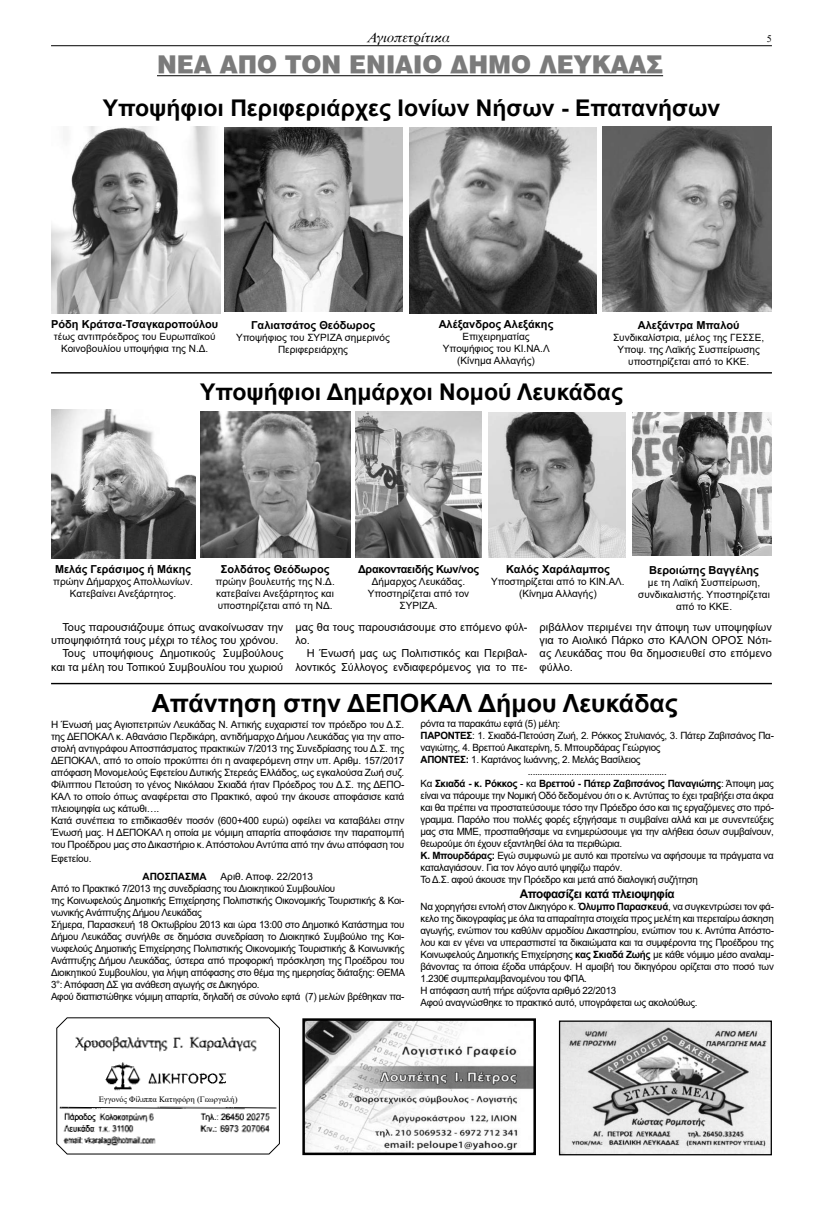
<style>
.page{position:relative;width:823px;height:1205px;background:#fff}
.page>*{position:absolute;margin:0;border:0;box-sizing:border-box;transform-origin:0 0}
.t1{font:700 25px "Arial";color:#000}
.t2{font:900 24px "UB Helvetica";color:#7b7b7b}
.t3{font:700 23px "Arial";color:#000}
.t4{font:14px "UB Times Italic";color:#000}
.t5{font:700 12px "Arial";letter-spacing:-.03em;color:#000}
.t6{font:11px/13.2px "Arial";color:#000}
.t7{font:700 11px "Arial";color:#000}
.t8{font:700 11px "Arial";letter-spacing:-.02em;color:#000}
.t9{font:10px/12px "Arial";letter-spacing:-.03em;color:#000}
.t10{font:10px/12px "Arial";color:#000;text-align:center}
.t11{font:700 10px "Arial";letter-spacing:-.03em;color:#000}
.t12{font:700 10px "Arial";color:#000}
.t13{font:10px "Times New Roman";color:#000}
.t14{font:8.2px "Times New Roman";color:#000}
.s1{font-weight:700}
.s2{font-weight:400}
</style>
<div class="page">
<hr style="left:51px;top:45px;width:720px;height:1px;background:#000">
<hr style="left:157px;top:75px;width:505px;height:1px;background:#000">
<img style="left:306px;top:1022px;width:225px;height:129px">
<div style="left:302px;top:1018px;width:233px;height:137px;border:3px solid #000"></div>
<svg style="left:56px;top:1025px;width:215px;height:130px"></svg>
<img style="left:59px;top:1017px;width:221px;height:136px">
<img style="left:560px;top:1022px;width:209px;height:131px">
<div style="left:558px;top:1020px;width:213px;height:135px;border:1px solid #000"></div>
<img style="left:602px;top:127px;width:169px;height:184px">
<img style="left:51px;top:126px;width:169px;height:187px">
<img style="left:488px;top:413px;width:136px;height:144px">
<img style="left:51px;top:409px;width:144px;height:149px">
<img style="left:201px;top:411px;width:149px;height:146px">
<img style="left:632px;top:413px;width:139px;height:143px">
<img style="left:355px;top:412px;width:126px;height:145px">
<img style="left:224px;top:127px;width:178px;height:185px">
<hr style="left:51px;top:372px;width:720px;height:1px;background:#000">
<hr style="left:51px;top:683px;width:720px;height:1px;background:#000">
<img style="left:409px;top:127px;width:187px;height:186px">
<h3 class="t4" style="left:368px;top:30px;width:83px">Αγιοπετρίτικα</h3>
<p class="t13" style="left:766px;top:33px;width:6px">5</p>
<h2 class="t2" style="left:157px;top:50px;width:507px">ΝΕΑ ΑΠΟ ΤΟΝ ΕΝΙΑΙΟ ∆ΗΜΟ ΛΕΥΚΑΑΣ</h2>
<h3 class="t3" style="left:103px;top:95px;width:618px">Υποψήφιοι Περιφεριάρχες Ιονίων Νήσων - Επατανήσων</h3>
<p class="t7" style="left:51px;top:318px;width:168px">Ρόδη Κράτσα-Τσαγκαροπούλου</p>
<p class="t10" style="left:54px;top:330px;width:163px">τέως αντιπρόεδρος του Ευρωπαϊκού<br>Κοινοβουλίου υποψήφια της Ν.Δ.</p>
<p class="t7" style="left:251px;top:319px;width:126px">Γαλιατσάτος Θεόδωρος</p>
<p class="t10" style="left:236px;top:331px;width:155px">Υποψήφιος του ΣΥΡΙΖΑ σημερινός<br>Περιφερειάρχης</p>
<p class="t7" style="left:438px;top:318px;width:116px">Αλέξανδρος Αλεξάκης</p>
<p class="t10" style="left:442px;top:331px;width:108px">Επιχειρηματίας<br>Υποψήφιος του ΚΙ.ΝΑ.Λ (Κίνημα Αλλαγής)</p>
<p class="t7" style="left:637px;top:319px;width:103px">Αλεξάντρα Μπαλού</p>
<p class="t10" style="left:612px;top:331px;width:153px">Συνδικαλίστρια, μέλος της ΓΕΣΣΕ,<br>Υποψ. της Λαϊκής Συσπείρωσης υποστηρίζεται από το ΚΚΕ.</p>
<h3 class="t3" style="left:200px;top:379px;width:424px">Υποψήφιοι Δημάρχοι Νομού Λευκάδας</h3>
<p class="t7" style="left:55px;top:563px;width:137px">Μελάς Γεράσιμος ή Μάκης</p>
<p class="t10" style="left:53px;top:575px;width:141px">πρώην Δήμαρχος Απολλωνίων.<br>Κατεβαίνει Ανεξάρτητος.</p>
<p class="t7" style="left:221px;top:563px;width:110px">Σολδάτος Θεόδωρος</p>
<p class="t9" style="left:215px;top:576px;width:121px;text-align:justify">πρώην βουλευτής της Ν.Δ. κατεβαίνει Ανεξάρτητος και υποστηρίζεται από τη ΝΔ.</p>
<p class="t8" style="left:358px;top:563px;width:122px">Δρακονταειδής Κων/νος</p>
<p class="t10" style="left:367px;top:575px;width:103px">Δήμαρχος Λευκάδας.<br>Υποστηρίζεται από τον<br>ΣΥΡΙΖΑ.</p>
<p class="t7" style="left:505px;top:563px;width:105px">Καλός Χαράλαμπος</p>
<p class="t10" style="left:491px;top:575px;width:135px">Υποστηρίζεται από το ΚΙΝ.ΑΛ. (Κίνημα Αλλαγής)</p>
<p class="t7" style="left:648px;top:564px;width:111px">Βεροιώτης Βαγγέλης</p>
<p class="t10" style="left:638px;top:577px;width:133px">με τη Λαϊκή Συσπείρωση, συνδικαλιστής. Υποστηρίζεται από το ΚΚΕ.</p>
<p class="t6" style="left:62px;top:620px;width:222px">Τους παρουσιάζουμε όπως ανακοίνωσαν την</p>
<p class="t6" style="left:51px;top:634px;width:229px">υποψηφιότητά τους μέχρι το τέλος του χρόνου.</p>
<p class="t6" style="left:62px;top:647px;width:222px">Τους υποψήφιους Δημοτικούς Συμβούλους</p>
<p class="t6" style="left:51px;top:660px;width:234px">και τα μέλη του Τοπικού Συμβουλίου του χωριού</p>
<p class="t6" style="left:295px;top:620px;width:233px">μας θα τους παρουσιάσουμε στο επόμενο φύλ&shy;λο.</p>
<p class="t6" style="left:295px;top:647px;width:234px;text-align:right">Η Ένωσή μας ως Πολιτιστικός και Περιβαλ&shy;λοντικός Σύλλογος ενδιαφερόμενος για το πε-</p>
<p class="t6" style="left:539px;top:620px;width:234px;text-align:justify">ριβάλλον περιμένει την άποψη των υποψηφίων για το Αιολικό Πάρκο στο ΚΑΛΟΝ ΟΡΟΣ Νότι&shy;ας Λευκάδας που θα δημοσιευθεί στο επόμενο φύλλο.</p>
<h1 class="t1" style="left:152px;top:689px;width:527px">Απάντηση στην ΔΕΠΟΚΑΛ Δήμου Λευκάδας</h1>
<p class="t9" style="left:51px;top:719px;width:354px">Η Ένωσή μας Αγιοπετριτών Λευκάδας Ν. Αττικής ευχαριστεί τον πρόεδρο του Δ.Σ. της ΔΕΠΟΚΑΛ κ. Αθανάσιο Περδικάρη, αντιδήμαρχο Δήμου Λευκάδας για την απο&shy;στολή αντιγράφου Αποσπάσματος πρακτικών 7/2013 της Συνεδρίασης του Δ.Σ. της ΔΕΠΟΚΑΛ, από το οποίο προκύπτει ότι η αναφερόμενη στην υπ. Αριθμ. 157/2017 απόφαση Μονομελούς Εφετείου Δυτικής Στερεάς Ελλάδος, ως εγκαλούσα Ζωή συζ.<br>Φίλιππου Πετούση το γένος Νικόλαου Σκιαδά ήταν Πρόεδρος του Δ.Σ. της ΔΕΠΟ-ΚΑΛ το οποίο όπως αναφέρεται στο Πρακτικό, αφού την άκουσε αποφάσισε κατά πλειοψηφία ως κάτωθι….<br>Κατά συνέπεια το επιδικασθέν ποσόν (600+400 ευρώ) οφείλει να καταβάλει στην Ένωσή μας. Η ΔΕΠΟΚΑΛ η οποία με νόμιμη απαρτία αποφάσισε την παραπομπή του Προέδρου μας στο Δικαστήριο κ. Απόστολου Αντύπα από την άνω απόφαση του</p>
<p class="t9" style="left:51px;top:852px;width:42px">Εφετείου.</p>
<p class="t12" style="left:142px;top:871px;width:66px">ΑΠΟΣΠΑΣΜΑ</p>
<p class="t9" style="left:51px;top:871px;width:355px;text-indent:169px">Αριθ. Αποφ. 22/2013<br>Από το Πρακτικό 7/2013 της συνεδρίασης του Διοικητικού Συμβουλίου<br>της Κοινωφελούς Δημοτικής Επιχείρησης Πολιτιστικής Οικονομικής Τουριστικής &amp; Κοι&shy;νωνικής Ανάπτυξης Δήμου Λευκάδας<br>Σήμερα, Παρασκευή 18 Οκτωβρίου 2013 και ώρα 13:00 στο Δημοτικό Κατάστημα του Δήμου Λευκάδας συνήλθε σε δημόσια συνεδρίαση το Διοικητικό Συμβούλιο της Κοι&shy;νωφελούς Δημοτικής Επιχείρησης Πολιτιστικής Οικονομικής Τουριστικής &amp; Κοινωνικής Ανάπτυξης Δήμου Λευκάδας, ύστερα από προφορική πρόσκληση της Προέδρου του Διοικητικού Συμβουλίου, για λήψη απόφασης στο θέμα της ημερησίας διάταξης: ΘΕΜΑ 3°: Απόφαση ΔΣ για ανάθεση αγωγής σε Δικηγόρο.<br>Αφού διαπιστώθηκε νόμιμη απαρτία, δηλαδή σε σύνολο εφτά (7) μελών βρέθηκαν πα-</p>
<p class="t9" style="left:420px;top:718px;width:141px">ρόντα τα παρακάτω εφτά (5) μέλη:</p>
<p class="t9" style="left:420px;top:730px;width:354px"><span class="s1">ΠΑΡΟΝΤΕΣ</span>: 1. Σκιαδά-Πετούση Ζωή, 2. Ρόκκος Στυλιανός, 3. Πάτερ Ζαβιτσάνος Πα-</p>
<p class="t9" style="left:420px;top:742px;width:241px">ναγιώτης, 4. Βρεττού Αικατερίνη, 5. Μπουρδάρας Γεώργιος</p>
<p class="t9" style="left:420px;top:754px;width:221px"><span class="s1">ΑΠΟΝΤΕΣ:</span> 1. Καρτάνος Ιωάννης, 2. Μελάς Βασίλειος</p>
<p class="t9" style="left:527px;top:766px;width:140px">.........................................................</p>
<p class="t11" style="left:420px;top:778px;width:354px"><span class="s2">Κα</span> Σκιαδά - κ. Ρόκκος <span class="s2">- κα</span> Βρεττού - Πάτερ Ζαβιτσάνος Παναγιώτης<span class="s2">: Άποψη μας</span></p>
<p class="t9" style="left:420px;top:790px;width:354px">είναι να πάρουμε την Νομική Οδό δεδομένου ότι ο κ. Αντύπας το έχει τραβήξει στα άκρα</p>
<p class="t9" style="left:420px;top:802px;width:354px">και θα πρέπει να προστατεύσουμε τόσο την Πρόεδρο όσο και τις εργαζόμενες στο πρό-</p>
<p class="t9" style="left:420px;top:814px;width:354px">γραμμα. Παρόλο που πολλές φορές εξηγήσαμε τι συμβαίνει αλλά και με συνεντεύξεις</p>
<p class="t9" style="left:420px;top:826px;width:354px">μας στα ΜΜΕ, προσπαθήσαμε να ενημερώσουμε για την αλήθεια όσων συμβαίνουν,</p>
<p class="t9" style="left:420px;top:838px;width:203px">θεωρούμε ότι έχουν εξαντληθεί όλα τα περιθώρια.</p>
<p class="t9" style="left:420px;top:850px;width:354px"><span class="s1">Κ. Μπουρδάρας:</span> Εγώ συμφωνώ με αυτό και προτείνω να αφήσουμε τα πράγματα να</p>
<p class="t9" style="left:420px;top:862px;width:203px">καταλαγιάσουν. Για τον λόγο αυτό ψηφίζω παρόν.</p>
<p class="t9" style="left:420px;top:874px;width:279px">Το Δ.Σ. αφού άκουσε την Πρόεδρο και μετά από διαλογική συζήτηση</p>
<p class="t5" style="left:519px;top:887px;width:156px">Αποφασίζει κατά πλειοψηφία</p>
<p class="t9" style="left:420px;top:900px;width:354px">Να χορηγήσει εντολή στον Δικηγόρο κ. <span class="s1">Όλυμπο Παρασκευά</span>, να συγκεντρώσει τον φά&shy;κελο της δικογραφίας με όλα τα απαραίτητα στοιχεία προς μελέτη και περεταίρω άσκηση αγωγής, ενώπιον του καθύλιν αρμοδίου Δικαστηρίου, ενώπιον του κ. Αντύπα Απόστο&shy;λου και εν γένει να υπερασπιστεί τα δικαιώματα και τα συμφέροντα της Προέδρου της Κοινωφελούς Δημοτικής Επιχείρησης <span class="s1">κας Σκιαδά Ζωής</span> με κάθε νόμιμο μέσο αναλαμ&shy;βάνοντας τα όποια έξοδα υπάρξουν. Η αμοιβή του δικηγόρου ορίζεται στο ποσό των 1.230€ συμπεριλαμβανομένου του ΦΠΑ.<br>Η απόφαση αυτή πήρε αύξοντα αριθμό 22/2013<br>Αφού αναγνώσθηκε το πρακτικό αυτό, υπογράφεται ως ακολούθως.</p>
<p class="t14" style="left:99px;top:1094px;width:140px">Εγγονός Φίλιππα Κατηφόρη (Γεωργαλή)</p>
</div>
